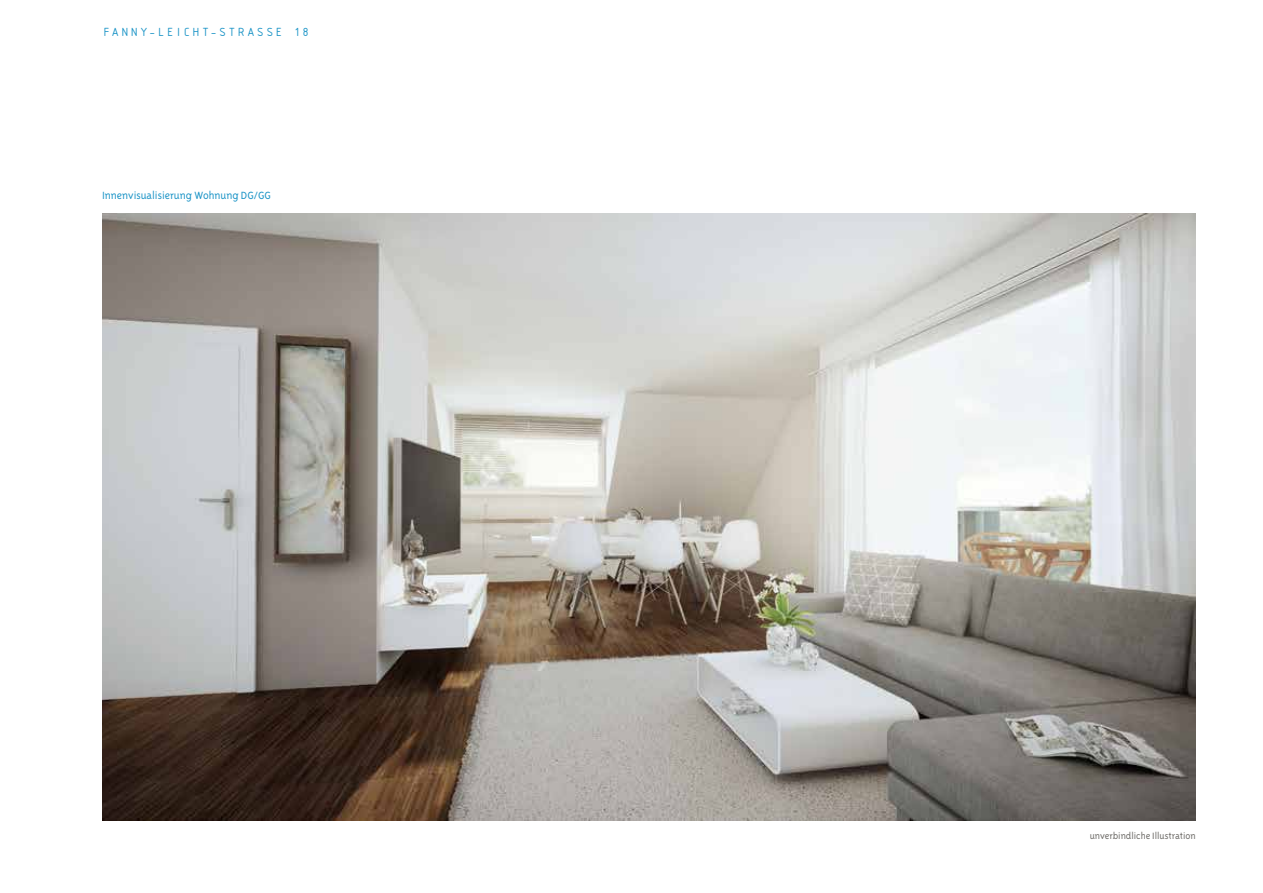
<style>
.page{position:relative;width:1263px;height:893px;background:#fff}
.page>*{position:absolute;margin:0;border:0;box-sizing:border-box;transform-origin:0 0}
.t1{font:12.75px "ISOCTEUR";letter-spacing:.02em;color:#1993c6}
.t2{font:300 12px "Triplex Sans OT";color:#1993c6}
.t3{font:300 10.5px "Triplex Sans OT";color:#6a6864}
</style>
<div class="page">
<img style="left:102px;top:213px;width:1094px;height:607px">
<p class="t1" style="left:102px;top:23px;width:210px">FANNY-LEICHT-STRASSE 18</p>
<p class="t2" style="left:102px;top:189px;width:171px">Innenvisualisierung Wohnung DG/GG</p>
<p class="t3" style="left:1090px;top:830px;width:107px">unverbindliche Illustration</p>
</div>
